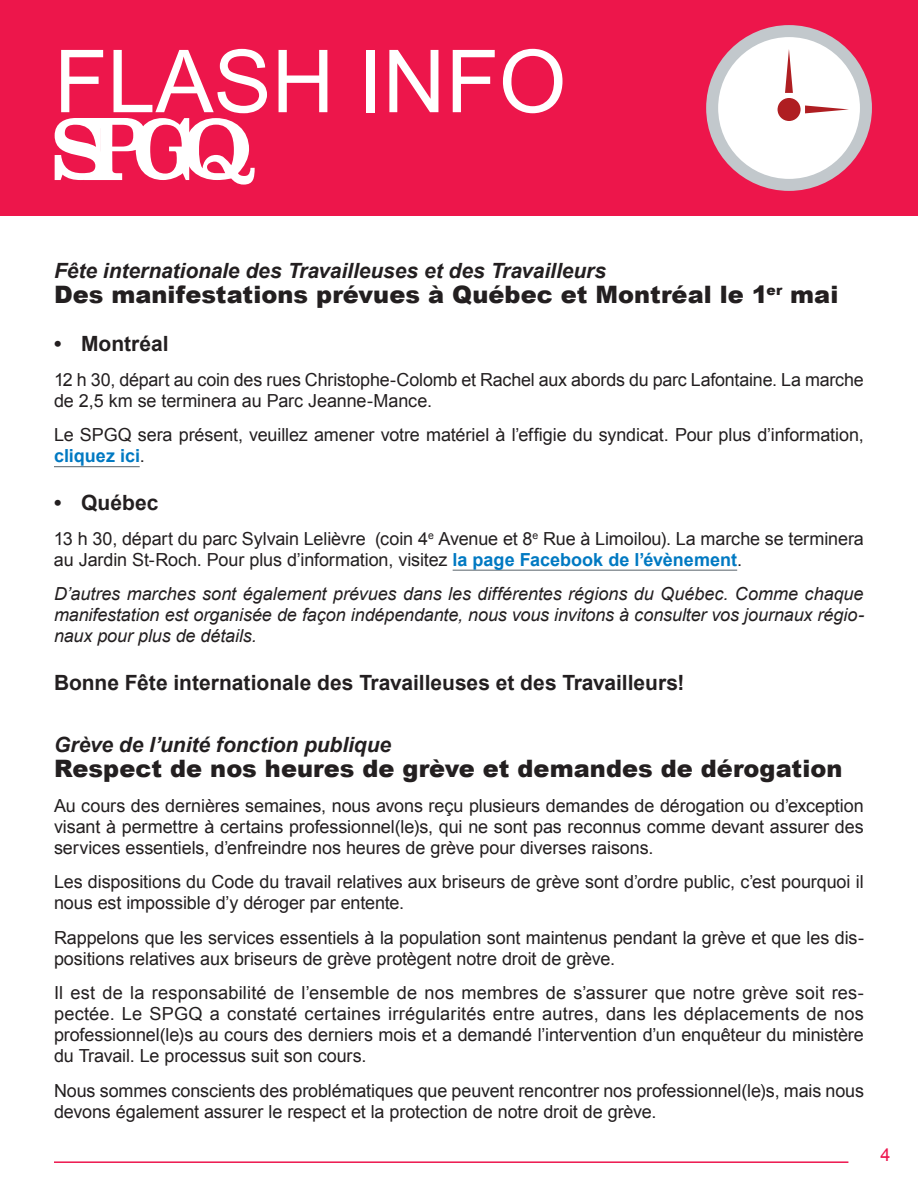
<style>
.page{position:relative;width:918px;height:1188px;background:#fff}
.page>*{position:absolute;margin:0;border:0;box-sizing:border-box;transform-origin:0 0}
.t1{font:87px "Arial";color:#fff}
.t2{font:900 24px "Arial";letter-spacing:.005em;color:#231f20}
.t3{font:italic 700 21px "Arial";letter-spacing:-.005em;color:#231f20}
.t4{font:700 21px "Arial";color:#231f20}
.t5{font:18px/21px "Arial";letter-spacing:-.005em;color:#231f20}
.t6{font:italic 18px/21px "Arial";letter-spacing:-.005em;color:#231f20;text-align:justify}
.t7{font:18px "Arial";color:#ed154e}
.s1{font-weight:700;color:#0079c2}
</style>
<div class="page">
<div style="left:0;top:0;width:918px;height:216px;background:#ed164b"></div>
<svg style="left:55px;top:118px;width:200px;height:67px"></svg>
<div style="left:712px;top:31px;width:154px;height:154px;background:#fff;border-radius:50%"></div>
<div style="left:706px;top:25px;width:166px;height:166px;border:12px solid #c2c8cc;border-radius:50%"></div>
<svg style="left:785px;top:49px;width:8px;height:44px"></svg>
<svg style="left:805px;top:105px;width:44px;height:8px"></svg>
<div style="left:778px;top:98px;width:23px;height:23px;background:#af1e22;border-radius:50%"></div>
<hr style="left:54px;top:1161px;width:794px;height:2px;background:#ed154e">
<hr style="left:54px;top:466px;width:86px;height:1px;background:#697379">
<hr style="left:453px;top:570px;width:284px;height:1px;background:#697379">
<h1 class="t1" style="left:54px;top:25px;width:514px">flash info</h1>
<p class="t3" style="left:54px;top:256px;width:554px">Fête internationale des Travailleuses et des Travailleurs</p>
<h2 class="t2" style="left:54px;top:277px;width:786px">Des manifestations prévues à Québec et Montréal le 1<sup>er</sup> mai</h2>
<p class="t4" style="left:54px;top:330px;width:116px">• Montréal</p>
<p class="t5" style="left:54px;top:369px;width:811px">12 h 30, départ au coin des rues Christophe-Colomb et Rachel aux abords du parc Lafontaine. La marche de 2,5 km se terminera au Parc Jeanne-Mance.</p>
<p class="t5" style="left:54px;top:425px;width:811px">Le SPGQ sera présent, veuillez amener votre matériel à l’effigie du syndicat. Pour plus d’information, <span class="s1">cliquez ici</span>.</p>
<p class="t4" style="left:54px;top:489px;width:106px">• Québec</p>
<p class="t5" style="left:54px;top:528px;width:811px">13 h 30, départ du parc Sylvain Lelièvre (coin 4<sup>e</sup> Avenue et 8<sup>e</sup> Rue à Limoilou). La marche se terminera au Jardin St-Roch. Pour plus d’information, visitez <span class="s1">la page Facebook de l’évènement</span>.</p>
<p class="t6" style="left:54px;top:584px;width:812px">D’autres marches sont également prévues dans les différentes régions du Québec. Comme chaque manifestation est organisée de façon indépendante, nous vous invitons à consulter vos journaux régio&shy;naux pour plus de détails.</p>
<p class="t4" style="left:54px;top:669px;width:632px">Bonne Fête internationale des Travailleuses et des Travailleurs!</p>
<p class="t3" style="left:54px;top:730px;width:339px">Grève de l’unité fonction publique</p>
<h2 class="t2" style="left:54px;top:751px;width:790px">Respect de nos heures de grève et demandes de dérogation</h2>
<p class="t5" style="left:54px;top:795px;width:811px;text-align:justify">Au cours des dernières semaines, nous avons reçu plusieurs demandes de dérogation ou d’exception visant à permettre à certains professionnel(le)s, qui ne sont pas reconnus comme devant assurer des services essentiels, d’enfreindre nos heures de grève pour diverses raisons.</p>
<p class="t5" style="left:54px;top:872px;width:811px">Les dispositions du Code du travail relatives aux briseurs de grève sont d’ordre public, c’est pourquoi il nous est impossible d’y déroger par entente.</p>
<p class="t5" style="left:54px;top:927px;width:811px">Rappelons que les services essentiels à la population sont maintenus pendant la grève et que les dis&shy;positions relatives aux briseurs de grève protègent notre droit de grève.</p>
<p class="t5" style="left:54px;top:983px;width:811px;text-align:justify">I l est de la responsabilité de l’ensemble de nos membres de s’assurer que notre grève soit res&shy;pectée. Le SPGQ a constaté certaines irrégularités entre autres, dans les déplacements de nos professionnel(le)s au cours des derniers mois et a demandé l’intervention d’un enquêteur du ministère du Travail. Le processus suit son cours.</p>
<p class="t5" style="left:54px;top:1080px;width:812px">Nous sommes conscients des problématiques que peuvent rencontrer nos professionnel(le)s, mais nous devons également assurer le respect et la protection de notre droit de grève.</p>
<p class="t7" style="left:880px;top:1142px;width:12px">4</p>
</div>
